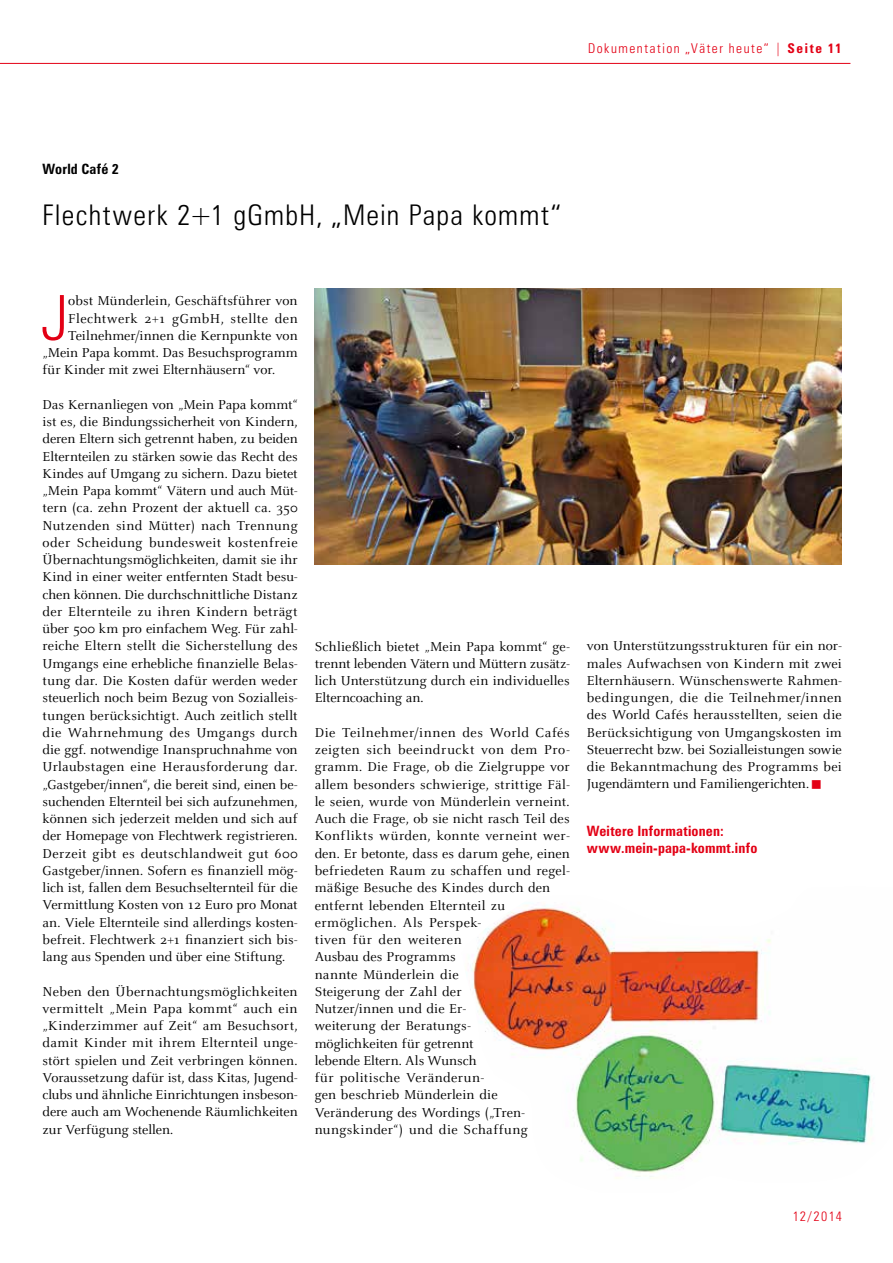
<style>
.page{position:relative;width:893px;height:1263px;background:#fff}
.page>*{position:absolute;margin:0;border:0;box-sizing:border-box;transform-origin:0 0}
.t1{font:300 condensed 62.1px "Zurich BT";color:#e30015}
.t2{font:300 condensed 28.5px "Zurich BT";letter-spacing:.05em;color:#000}
.t3{font:14.25px/17.2px "Celeste";letter-spacing:.01em;color:#000;text-align:justify}
.t4{font:700 condensed 14.25px/17.2px "Zurich BT";letter-spacing:.015em;color:#e30015}
.t5{font:14.25px "Celeste";letter-spacing:.03em;color:#000}
.t6{font:700 condensed 14.25px "Zurich BT";letter-spacing:.015em;color:#000}
.t7{font:300 condensed 13.5px "Zurich BT";letter-spacing:.11em;color:#e30015}
.s1{font-weight:700}
.s2{color:#e30015}
</style>
<div class="page">
<hr style="left:0;top:63px;width:850px;height:1px;background:#e30015">
<img style="left:315px;top:288px;width:527px;height:276px">
<img style="left:470px;top:905px;width:402px;height:274px">
<p class="t7" style="left:588px;top:40px;width:255px">Dokumentation „Väter heute“ | <span class="s1">Seite 11</span></p>
<p class="t6" style="left:43px;top:160px;width:78px">World Café 2</p>
<h2 class="t2" style="left:43px;top:198px;width:520px">Flechtwerk 2+1 gGmbH, „Mein Papa kommt“</h2>
<h1 class="t1" style="left:41px;top:280px;width:29px">J</h1>
<p class="t3" style="left:68px;top:293px;width:231px">obst Münderlein, Geschäftsführer von</p>
<p class="t5" style="left:68px;top:311px;width:231px">Flechtwerk 2+1 gGmbH, stellte den</p>
<p class="t3" style="left:68px;top:327px;width:231px">Teilnehmer/innen die Kernpunkte von</p>
<p class="t3" style="left:43px;top:345px;width:257px">„Mein Papa kommt. Das Besuchsprogramm</p>
<p class="t3" style="left:43px;top:362px;width:234px">für Kinder mit zwei Elternhäusern“ vor.</p>
<p class="t3" style="left:43px;top:396px;width:257px">Das Kernanliegen von „Mein Papa kommt“ ist es, die Bindungssicherheit von Kindern, deren Eltern sich getrennt haben, zu beiden Elternteilen zu stärken sowie das Recht des Kindes auf Umgang zu sichern. Dazu bietet „Mein Papa kommt“ Vätern und auch Müt&shy;tern (ca. zehn Prozent der aktuell ca. 350<br>Nutzenden sind Mütter) nach Trennung oder Scheidung bundesweit kostenfreie Übernachtungsmöglichkeiten, damit sie ihr Kind in einer weiter entfernten Stadt besu&shy;chen können. Die durchschnittliche Distanz der Elternteile zu ihren Kindern beträgt über 500 km pro einfachem Weg. Für zahl&shy;reiche Eltern stellt die Sicherstellung des Umgangs eine erhebliche finanzielle Belas&shy;tung dar. Die Kosten dafür werden weder steuerlich noch beim Bezug von Sozialleis&shy;tungen berücksichtigt. Auch zeitlich stellt die Wahrnehmung des Umgangs durch die ggf. notwendige Inanspruchnahme von Urlaubstagen eine Herausforderung dar. „Gastgeber/innen“, die bereit sind, einen be&shy;suchenden Elternteil bei sich aufzunehmen, können sich jederzeit melden und sich auf der Homepage von Flechtwerk registrieren.<br>Derzeit gibt es deutschlandweit gut 600<br>Gastgeber/innen. Sofern es finanziell mög&shy;lich ist, fallen dem Besuchselternteil für die Vermittlung Kosten von 12 Euro pro Monat an. Viele Elternteile sind allerdings kosten&shy;befreit. Flechtwerk 2+1 finanziert sich bis&shy;lang aus Spenden und über eine Stiftung.</p>
<p class="t3" style="left:43px;top:983px;width:257px">Neben den Übernachtungsmöglichkeiten vermittelt „Mein Papa kommt“ auch ein „Kinderzimmer auf Zeit“ am Besuchsort, damit Kinder mit ihrem Elternteil unge&shy;stört spielen und Zeit verbringen können.<br>Voraussetzung dafür ist, dass Kitas, Jugend&shy;clubs und ähnliche Einrichtungen insbeson&shy;dere auch am Wochenende Räumlichkeiten zur Verfügung stellen.</p>
<p class="t3" style="left:315px;top:638px;width:257px">Schließlich bietet „Mein Papa kommt“ ge&shy;trennt lebenden Vätern und Müttern zusätz&shy;lich Unterstützung durch ein individuelles Elterncoaching an.</p>
<p class="t3" style="left:315px;top:724px;width:257px;text-align:left">Die Teilnehmer/innen des World Cafés zeigten sich beeindruckt von dem Pro&shy;gramm. Die Frage, ob die Zielgruppe vor allem besonders schwierige, strittige Fäl&shy;le seien, wurde von Münderlein verneint.<br>Auch die Frage, ob sie nicht rasch Teil des<br>Konflikts würden, konnte verneint wer&shy;den. Er betonte, dass es darum gehe, einen befriedeten Raum zu schaffen und regel&shy;mäßige Besuche des Kindes durch den entfernt lebenden Elternteil zu ermöglichen. Als Perspek-<br>tiven für den weiteren<br>Ausbau des Programms<br>nannte Münderlein die<br>Steigerung der Zahl der<br>Nutzer/innen und die Er-<br>weiterung der Beratungs-<br>möglichkeiten für getrennt<br>lebende Eltern. Als Wunsch<br>für politische Veränderun-<br>gen beschrieb Münderlein die<br>Veränderung des Wordings („Tren&shy;nungskinder“) und die Schaffung</p>
<p class="t3" style="left:587px;top:638px;width:257px">von Unterstützungsstrukturen für ein nor&shy;males Aufwachsen von Kindern mit zwei Elternhäusern. Wünschenswerte Rahmen&shy;bedingungen, die die Teilnehmer/innen des World Cafés herausstellten, seien die Berücksichtigung von Umgangskosten im Steuerrecht bzw. bei Sozialleistungen sowie die Bekanntmachung des Programms bei Jugendämtern und Familiengerichten.<span class="s2">■</span></p>
<p class="t4" style="left:587px;top:822px;width:172px">Weitere Informationen: www.mein-papa-kommt.info</p>
<p class="t7" style="left:793px;top:1208px;width:51px">12/2014</p>
</div>
